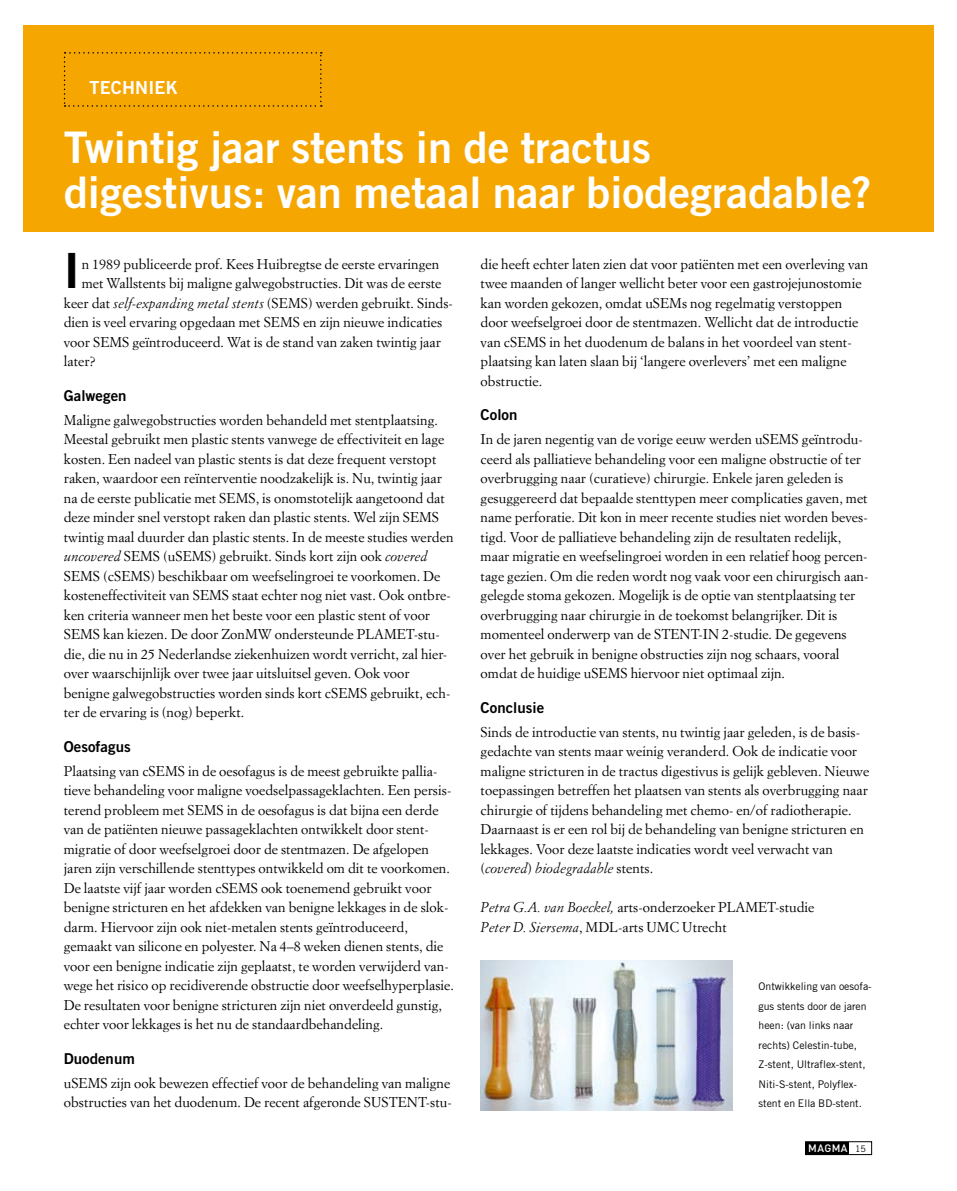
<style>
.page{position:relative;width:957px;height:1191px;background:#fff}
.page>*{position:absolute;margin:0;border:0;box-sizing:border-box;transform-origin:0 0}
.t1{font:700 expanded 48.3px "Trade Gothic LH";color:#000}
.t2{font:43.5px/45px "Trade Gothic Bold Two";color:#fff}
.t3{font:18px "Trade Gothic Bold Two";letter-spacing:.01em;color:#fff}
.t4{font:15px "Trade Gothic Bold Two";color:#000}
.t5{font:13.95px/19.5px "Simoncini Garamond";letter-spacing:.005em;color:#000}
.t6{font:500 10.65px "DIN";letter-spacing:.04em;color:#fff}
.t7{font:10.5px/19.5px "Trade Gothic";color:#000}
.s1{font-style:italic}
.s2{font-family:"Trade Gothic";font-weight:400;font-size:9px;color:#000}
</style>
<div class="page">
<div style="left:805px;top:1141px;width:67px;height:13px;border:1px solid #000"></div>
<div style="left:805px;top:1141px;width:44px;height:13px;background:#000"></div>
<div style="left:23px;top:26px;width:910px;height:206px;background:#f6a600"></div>
<svg style="left:64px;top:52px;width:258px;height:55px"></svg>
<img style="left:480px;top:960px;width:253px;height:150px">
<p class="t3" style="left:90px;top:77px;width:90px">TECHNIEK</p>
<h2 class="t2" style="left:64px;top:125px;width:809px">Twintig jaar stents in de tractus<br>digestivus: van metaal naar biodegradable?</h2>
<h1 class="t1" style="left:64px;top:239px;width:8px">I</h1>
<p class="t5" style="left:82px;top:254px;width:359px">n 1989 publiceerde prof. Kees Huibregtse de eerste ervaringen</p>
<p class="t5" style="left:82px;top:273px;width:361px">met Wallstents bij maligne galwegobstructies. Dit was de eerste</p>
<p class="t5" style="left:64px;top:293px;width:391px">keer dat <span class="s1">self-expanding metal stents</span> (SEMS) werden gebruikt. Sinds-</p>
<p class="t5" style="left:64px;top:312px;width:380px">dien is veel ervaring opgedaan met SEMS en zijn nieuwe indicaties</p>
<p class="t5" style="left:64px;top:332px;width:379px">voor SEMS geïntroduceerd. Wat is de stand van zaken twintig jaar</p>
<p class="t5" style="left:64px;top:351px;width:34px">later?</p>
<p class="t4" style="left:64px;top:386px;width:64px">Galwegen</p>
<p class="t5" style="left:64px;top:410px;width:391px">Maligne galwegobstructies worden behandeld met stentplaatsing.<br>Meestal gebruikt men plastic stents vanwege de effectiviteit en lage kosten. Een nadeel van plastic stents is dat deze frequent verstopt raken, waardoor een reïnterventie noodzakelijk is. Nu, twintig jaar na de eerste publicatie met SEMS, is onomstotelijk aangetoond dat deze minder snel verstopt raken dan plastic stents. Wel zijn SEMS twintig maal duurder dan plastic stents. In de meeste studies werden <span class="s1">uncovered</span> SEMS (uSEMS) gebruikt. Sinds kort zijn ook <span class="s1">covered </span>SEMS (cSEMS) beschikbaar om weefselingroei te voorkomen. De kosteneffectiviteit van SEMS staat echter nog niet vast. Ook ontbre&shy;ken criteria wanneer men het beste voor een plastic stent of voor SEMS kan kiezen. De door ZonMW ondersteunde PLAMET-stu&shy;die, die nu in 25 Nederlandse ziekenhuizen wordt verricht, zal hier&shy;over waarschijnlijk over twee jaar uitsluitsel geven. Ook voor benigne galwegobstructies worden sinds kort cSEMS gebruikt, ech&shy;ter de ervaring is (nog) beperkt.</p>
<p class="t4" style="left:64px;top:737px;width:68px">Oesofagus</p>
<p class="t5" style="left:64px;top:761px;width:392px">Plaatsing van cSEMS in de oesofagus is de meest gebruikte pallia&shy;tieve behandeling voor maligne voedselpassageklachten. Een persis&shy;terend probleem met SEMS in de oesofagus is dat bijna een derde van de patiënten nieuwe passageklachten ontwikkelt door stent&shy;migratie of door weefselgroei door de stentmazen. De afgelopen jaren zijn verschillende stenttypes ontwikkeld om dit te voorkomen.<br>De laatste vijf jaar worden cSEMS ook toenemend gebruikt voor benigne stricturen en het afdekken van benigne lekkages in de slok&shy;darm. Hiervoor zijn ook niet-metalen stents geïntroduceerd, gemaakt van silicone en polyester. Na 4–8 weken dienen stents, die voor een benigne indicatie zijn geplaatst, te worden verwijderd van&shy;wege het risico op recidiverende obstructie door weefselhyperplasie.<br>De resultaten voor benigne stricturen zijn niet onverdeeld gunstig, echter voor lekkages is het nu de standaardbehandeling.</p>
<p class="t4" style="left:64px;top:1049px;width:73px">Duodenum</p>
<p class="t5" style="left:64px;top:1073px;width:389px">uSEMS zijn ook bewezen effectief voor de behandeling van maligne obstructies van het duodenum. De recent afgeronde SUSTENT-stu-</p>
<p class="t5" style="left:480px;top:254px;width:389px">die heeft echter laten zien dat voor patiënten met een overleving van twee maanden of langer wellicht beter voor een gastrojejunostomie kan worden gekozen, omdat uSEMs nog regelmatig verstoppen door weefselgroei door de stentmazen. Wellicht dat de introductie van cSEMS in het duodenum de balans in het voordeel van stent&shy;plaatsing kan laten slaan bij ‘langere overlevers’ met een maligne obstructie.</p>
<p class="t4" style="left:480px;top:405px;width:38px">Colon</p>
<p class="t5" style="left:480px;top:429px;width:389px">In de jaren negentig van de vorige eeuw werden uSEMS geïntrodu&shy;ceerd als palliatieve behandeling voor een maligne obstructie of ter overbrugging naar (curatieve) chirurgie. Enkele jaren geleden is gesuggereerd dat bepaalde stenttypen meer complicaties gaven, met name perforatie. Dit kon in meer recente studies niet worden beves&shy;tigd. Voor de palliatieve behandeling zijn de resultaten redelijk, maar migratie en weefselingroei worden in een relatief hoog percen&shy;tage gezien. Om die reden wordt nog vaak voor een chirurgisch aan&shy;gelegde stoma gekozen. Mogelijk is de optie van stentplaatsing ter overbrugging naar chirurgie in de toekomst belangrijker. Dit is momenteel onderwerp van de STENT-IN 2-studie. De gegevens over het gebruik in benigne obstructies zijn nog schaars, vooral omdat de huidige uSEMS hiervoor niet optimaal zijn.</p>
<p class="t4" style="left:480px;top:698px;width:65px">Conclusie</p>
<p class="t5" style="left:480px;top:722px;width:390px">Sinds de introductie van stents, nu twintig jaar geleden, is de basis&shy;gedachte van stents maar weinig veranderd. Ook de indicatie voor maligne stricturen in de tractus digestivus is gelijk gebleven. Nieuwe toepassingen betreffen het plaatsen van stents als overbrugging naar chirurgie of tijdens behandeling met chemo- en/of radiotherapie.<br>Daarnaast is er een rol bij de behandeling van benigne stricturen en lekkages. Voor deze laatste indicaties wordt veel verwacht van (<span class="s1">covered</span>) <span class="s1">biodegradable</span> stents.</p>
<p class="t5" style="left:480px;top:897px;width:335px"><span class="s1">Petra G.A. van Boeckel,</span> arts-onderzoeker PLAMET-studie<br><span class="s1">Peter D. Siersema</span>, MDL-arts UMC Utrecht</p>
<p class="t7" style="left:758px;top:976px;width:115px">Ontwikkeling van oesofa&shy;gus stents door de jaren heen: (van links naar rechts) Celestin-tube,<br>Z-stent, U ltraflex-stent,<br>Niti-S-stent, Polyflex&shy;stent en Ella BD-stent.</p>
<p class="t6" style="left:808px;top:1141px;width:59px">MAGMA <span class="s2">15</span></p>
</div>
